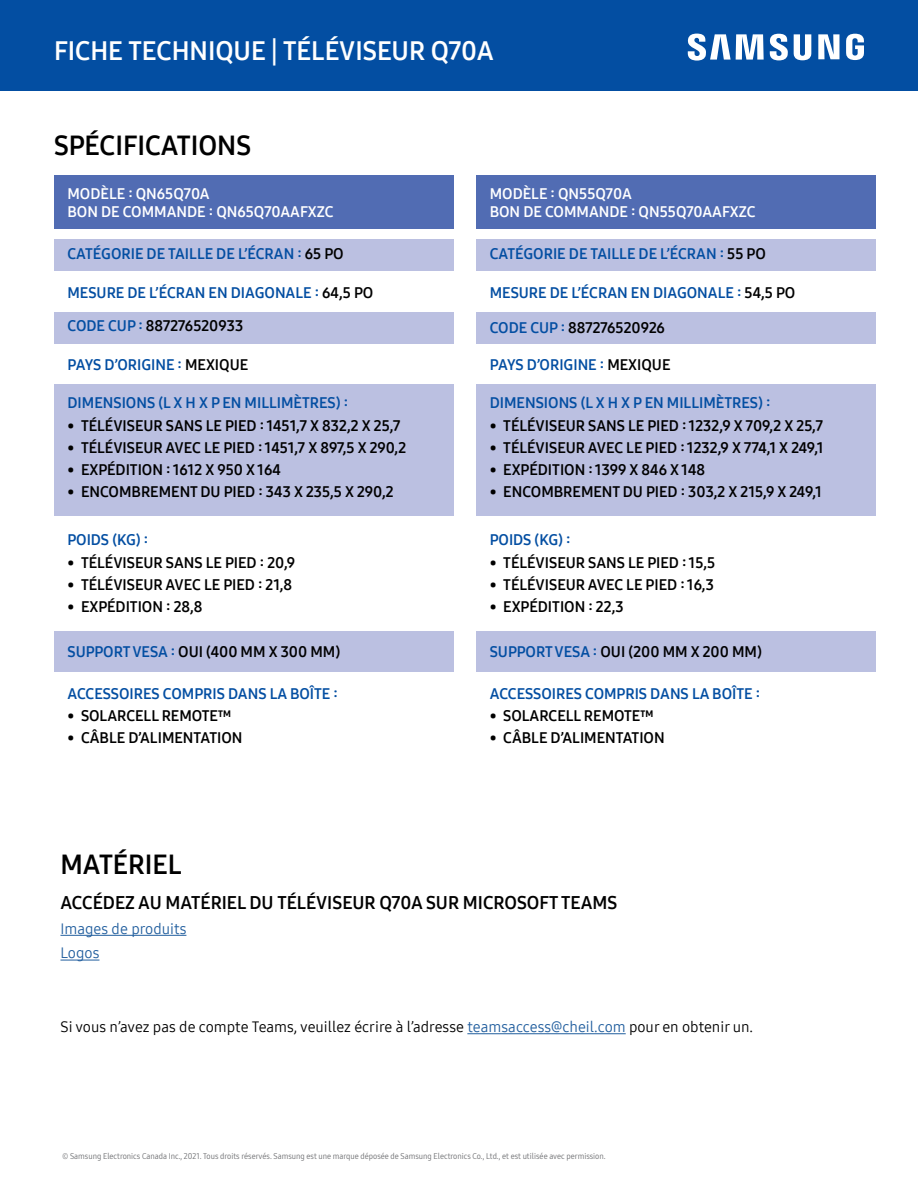
<style>
.page{position:relative;width:918px;height:1188px;background:#fff}
.page>*{position:absolute;margin:0;border:0;box-sizing:border-box;transform-origin:0 0}
.t1{font:27px "Samsung One 700";color:#000}
.t2{font:26.1px "Samsung One 700";color:#fff}
.t3{font:18px "Samsung One 700";color:#000}
.t4{font:15px "Samsung One 700";color:#000}
.t5{font:15px "Samsung One 700";color:#034ea2}
.t6{font:15px "Samsung One 400";color:#000}
.t7{font:15px/18px "Samsung One 700";color:#fff}
.t8{font:15px/24.8px "Samsung One 400";color:#215e9e}
.t9{font:8.25px "Samsung One 400 C";color:#6d6e71}
.s1{color:#000}
.s2{color:#034ea2}
.s3{color:#215e9e}
</style>
<div class="page">
<div style="left:0;top:0;width:918px;height:91px;background:#034ea2"></div>
<svg style="left:688px;top:34px;width:176px;height:27px"></svg>
<div style="left:54px;top:176px;width:400px;height:54px;background:#516cb3"></div>
<div style="left:54px;top:240px;width:400px;height:31px;background:#bbc0e1"></div>
<div style="left:54px;top:312px;width:400px;height:31px;background:#bbc0e1"></div>
<div style="left:54px;top:631px;width:400px;height:40px;background:#bbc0e1"></div>
<div style="left:54px;top:385px;width:400px;height:131px;background:#bbc0e1"></div>
<div style="left:476px;top:176px;width:400px;height:54px;background:#516cb3"></div>
<div style="left:476px;top:240px;width:400px;height:31px;background:#bbc0e1"></div>
<div style="left:476px;top:312px;width:400px;height:31px;background:#bbc0e1"></div>
<div style="left:476px;top:631px;width:400px;height:40px;background:#bbc0e1"></div>
<div style="left:476px;top:385px;width:400px;height:131px;background:#bbc0e1"></div>
<hr style="left:60px;top:935px;width:126px;height:1px;background:#215e9e">
<hr style="left:60px;top:960px;width:39px;height:1px;background:#215e9e">
<hr style="left:467px;top:1033px;width:159px;height:1px;background:#215e9e">
<h2 class="t2" style="left:54px;top:34px;width:441px">FICHE TECHNIQUE | TÉLÉVISEUR Q70A</h2>
<h1 class="t1" style="left:54px;top:127px;width:199px">SPÉCIFICATIONS</h1>
<p class="t7" style="left:68px;top:185px;width:267px">MODÈLE : QN65Q70A<br>BON DE COMMANDE : QN65Q70AAFXZC</p>
<p class="t7" style="left:490px;top:185px;width:267px">MODÈLE : QN55Q70A<br>BON DE COMMANDE : QN55Q70AAFXZC</p>
<p class="t5" style="left:68px;top:244px;width:278px">CATÉGORIE DE TAILLE DE L’ÉCRAN : <span class="s1">65 PO</span></p>
<p class="t5" style="left:68px;top:283px;width:307px">MESURE DE L’ÉCRAN EN DIAGONALE : <span class="s1">64,5 PO</span></p>
<p class="t4" style="left:68px;top:316px;width:177px"><span class="s2">CODE CUP :</span> 887276520933</p>
<p class="t5" style="left:68px;top:355px;width:182px">PAYS D’ORIGINE : <span class="s1">MEXIQUE</span></p>
<p class="t5" style="left:68px;top:392px;width:282px">DIMENSIONS (L X H X P EN MILLIMÈTRES) :</p>
<p class="t4" style="left:68px;top:416px;width:334px">• TÉLÉVISEUR SANS LE PIED : 1451,7 X 832,2 X 25,7</p>
<p class="t4" style="left:68px;top:438px;width:340px">• TÉLÉVISEUR AVEC LE PIED : 1451,7 X 897,5 X 290,2</p>
<p class="t4" style="left:68px;top:459px;width:215px">• EXPÉDITION : 1612 X 950 X 164</p>
<p class="t4" style="left:68px;top:481px;width:328px">• ENCOMBREMENT DU PIED : 343 X 235,5 X 290,2</p>
<p class="t5" style="left:68px;top:529px;width:82px">POIDS (KG) :</p>
<p class="t4" style="left:68px;top:553px;width:229px">• TÉLÉVISEUR SANS LE PIED : 20,9</p>
<p class="t4" style="left:68px;top:575px;width:226px">• TÉLÉVISEUR AVEC LE PIED : 21,8</p>
<p class="t4" style="left:68px;top:597px;width:136px">• EXPÉDITION : 28,8</p>
<p class="t4" style="left:68px;top:642px;width:274px"><span class="s2">SUPPORT VESA :</span> OUI (400 MM X 300 MM)</p>
<p class="t5" style="left:68px;top:684px;width:272px">ACCESSOIRES COMPRIS DANS LA BOÎTE :</p>
<p class="t4" style="left:68px;top:705px;width:166px">• SOLARCELL REMOTE™</p>
<p class="t4" style="left:68px;top:727px;width:176px">• CÂBLE D’ALIMENTATION</p>
<p class="t5" style="left:490px;top:244px;width:278px">CATÉGORIE DE TAILLE DE L’ÉCRAN : <span class="s1">55 PO</span></p>
<p class="t5" style="left:490px;top:283px;width:307px">MESURE DE L’ÉCRAN EN DIAGONALE : <span class="s1">54,5 PO</span></p>
<p class="t4" style="left:490px;top:317px;width:176px"><span class="s2">CODE CUP :</span> 887276520926</p>
<p class="t5" style="left:490px;top:355px;width:182px">PAYS D’ORIGINE : <span class="s1">MEXIQUE</span></p>
<p class="t5" style="left:490px;top:392px;width:282px">DIMENSIONS (L X H X P EN MILLIMÈTRES) :</p>
<p class="t4" style="left:490px;top:416px;width:335px">• TÉLÉVISEUR SANS LE PIED : 1232,9 X 709,2 X 25,7</p>
<p class="t4" style="left:490px;top:438px;width:336px">• TÉLÉVISEUR AVEC LE PIED : 1232,9 X 774,1 X 249,1</p>
<p class="t4" style="left:490px;top:459px;width:217px">• EXPÉDITION : 1399 X 846 X 148</p>
<p class="t4" style="left:490px;top:481px;width:334px">• ENCOMBREMENT DU PIED : 303,2 X 215,9 X 249,1</p>
<p class="t5" style="left:490px;top:529px;width:82px">POIDS (KG) :</p>
<p class="t4" style="left:490px;top:553px;width:227px">• TÉLÉVISEUR SANS LE PIED : 15,5</p>
<p class="t4" style="left:490px;top:575px;width:226px">• TÉLÉVISEUR AVEC LE PIED : 16,3</p>
<p class="t4" style="left:490px;top:597px;width:136px">• EXPÉDITION : 22,3</p>
<p class="t4" style="left:490px;top:642px;width:274px"><span class="s2">SUPPORT VESA :</span> OUI (200 MM X 200 MM)</p>
<p class="t5" style="left:490px;top:684px;width:272px">ACCESSOIRES COMPRIS DANS LA BOÎTE :</p>
<p class="t4" style="left:490px;top:705px;width:166px">• SOLARCELL REMOTE™</p>
<p class="t4" style="left:490px;top:727px;width:176px">• CÂBLE D’ALIMENTATION</p>
<h1 class="t1" style="left:60px;top:846px;width:123px">MATÉRIEL</h1>
<p class="t3" style="left:60px;top:890px;width:558px">ACCÉDEZ AU MATÉRIEL DU TÉLÉVISEUR Q70A SUR MICROSOFT TEAMS</p>
<p class="t8" style="left:60px;top:916px;width:127px">Images de produits<br>Logos</p>
<p class="t6" style="left:60px;top:1017px;width:694px">Si vous n’avez pas de compte Teams, veuillez écrire à l’adresse <span class="s3">teamsaccess@cheil.com</span> pour en obtenir un.</p>
<p class="t9" style="left:62px;top:1150px;width:545px">© Samsung Electronics Canada Inc., 2021. Tous droits réservés. Samsung est une marque déposée de Samsung Electronics Co., Ltd., et est utilisée avec permission.</p>
</div>
